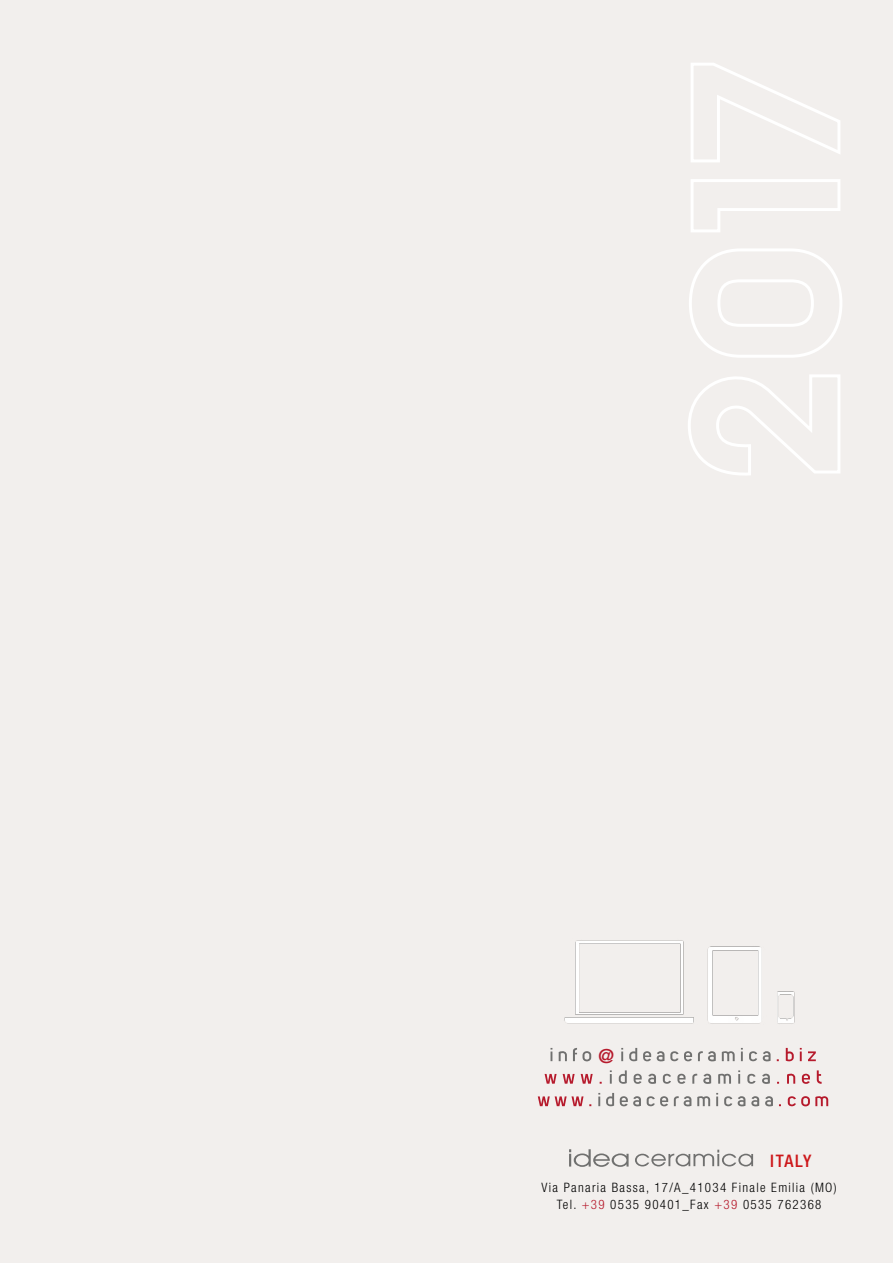
<style>
.page{position:relative;width:893px;height:1263px;background:#f2efed}
.page>*{position:absolute;margin:0;border:0;box-sizing:border-box;transform-origin:0 0}
.t1{font:500 condensed 19.5px "Helvetica Neue LT Std";color:#b61a2c}
.t2{font:500 condensed 17.25px "Helvetica Neue LT Std";letter-spacing:.07em;color:#cd171a}
.t3{font:300 condensed 13.05px/17.2px "Helvetica Neue LT Std";letter-spacing:.1em;color:#000;text-align:center}
.s1{color:#b61a2c}
</style>
<div class="page">
<svg style="left:688px;top:249px;width:154px;height:226px"></svg>
<svg style="left:691px;top:179px;width:149px;height:53px"></svg>
<svg style="left:691px;top:63px;width:149px;height:99px"></svg>
<svg style="left:569px;top:1149px;width:60px;height:18px"></svg>
<svg style="left:635px;top:1150px;width:118px;height:16px"></svg>
<img style="left:564px;top:940px;width:231px;height:84px">
<svg style="left:779px;top:1096px;width:49px;height:10px"></svg>
<svg style="left:598px;top:1093px;width:175px;height:13px"></svg>
<svg style="left:538px;top:1096px;width:53px;height:10px"></svg>
<svg style="left:777px;top:1070px;width:45px;height:14px"></svg>
<svg style="left:610px;top:1070px;width:160px;height:14px"></svg>
<svg style="left:545px;top:1074px;width:57px;height:10px"></svg>
<svg style="left:777px;top:1048px;width:39px;height:13px"></svg>
<svg style="left:550px;top:1048px;width:221px;height:13px"></svg>
<h1 class="t1" style="left:598px;top:1044px;width:17px">@</h1>
<h2 class="t2" style="left:770px;top:1150px;width:43px">ITALY</h2>
<p class="t3" style="left:541px;top:1178px;width:297px">Via Panaria Bassa, 17/A_41034 Finale Emilia (MO)<br>Tel. <span class="s1">+39</span> 0535 90401_Fax <span class="s1">+39</span> 0535 762368</p>
</div>
